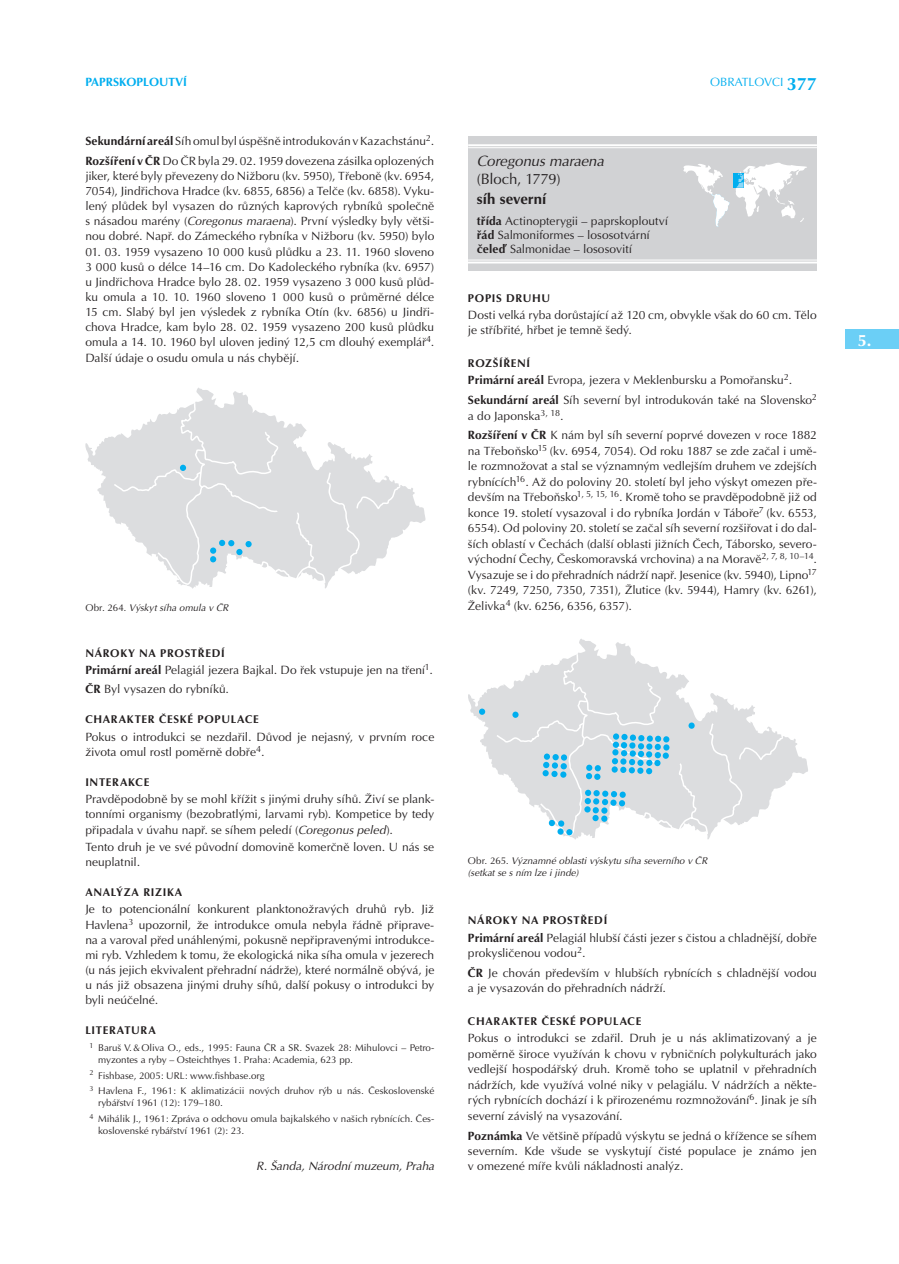
<style>
.page{position:relative;width:899px;height:1264px;background:#fff}
.page>*{position:absolute;margin:0;border:0;box-sizing:border-box;transform-origin:0 0}
.t1{font:700 16.5px "Optima CE";color:#fff}
.t2{font:italic 15px "Optima CE";letter-spacing:-.01em;color:#231f20}
.t3{font:15px "Optima CE";letter-spacing:-.02em;color:#231f20}
.t4{font:700 15px "Optima CE";color:#231f20}
.t5{font:12px/15.1px "Optima CE";color:#231f20}
.t6{font:italic 12px "Optima CE";letter-spacing:-.005em;color:#231f20}
.t7{font:700 12px "Optima CE";color:#00aeef}
.t8{font:12px "Optima CE";color:#00aeef}
.t9{font:700 11.25px "Optima CE";letter-spacing:.055em;color:#231f20}
.t10{font:9.75px/15.6px "Optima CE";color:#231f20}
.t11{font:italic 9.75px/12.3px "Optima CE";color:#231f20}
.s1{font-weight:700;font-size:18px}
.s2{font-weight:700}
.s3{font-style:italic}
.s4{font-style:normal}
</style>
<div class="page">
<div style="left:845px;top:329px;width:54px;height:19px;background:#6bcff6"></div>
<svg style="left:85px;top:388px;width:341px;height:201px"></svg>
<svg style="left:112px;top:401px;width:289px;height:184px"></svg>
<div style="left:245px;top:541px;width:7px;height:6px;background:#00aeef;border-radius:50%"></div>
<div style="left:219px;top:539px;width:6px;height:7px;background:#00aeef;border-radius:50%"></div>
<svg style="left:228px;top:540px;width:6px;height:6px"></svg>
<svg style="left:210px;top:547px;width:6px;height:15px"></svg>
<div style="left:180px;top:464px;width:6px;height:7px;background:#00aeef;border-radius:50%"></div>
<svg style="left:236px;top:548px;width:6px;height:7px"></svg>
<div style="left:468px;top:136px;width:348px;height:135px;background:#d1d2d4"></div>
<hr style="left:468px;top:144px;width:349px;height:2px;background:#fff">
<hr style="left:468px;top:147px;width:349px;height:1px;background:#fff">
<hr style="left:468px;top:260px;width:349px;height:1px;background:#fff">
<hr style="left:468px;top:261px;width:349px;height:2px;background:#fff">
<svg style="left:683px;top:163px;width:124px;height:63px"></svg>
<svg style="left:468px;top:639px;width:340px;height:201px"></svg>
<svg style="left:495px;top:652px;width:289px;height:183px"></svg>
<svg style="left:512px;top:711px;width:6px;height:6px"></svg>
<svg style="left:479px;top:708px;width:6px;height:6px"></svg>
<svg style="left:688px;top:722px;width:6px;height:6px"></svg>
<svg style="left:539px;top:698px;width:130px;height:138px;background:#c9dce5"></svg>
<p class="t7" style="left:85px;top:77px;width:103px">PAPRSKOPLOUTVÍ</p>
<p class="t8" style="left:710px;top:77px;width:108px">OBRATLOVCI <span class="s1">377</span></p>
<p class="t5" style="left:85px;top:132px;width:350px;line-height:19.4px"><span class="s2">Sekundární areál</span> Síh omul byl úspěšně introdukován v Kazachstánu<sup>2</sup>.<br><span class="s2">Rozšíření v ČR</span> Do ČR byla 29. 02. 1959 dovezena zásilka oplozených</p>
<p class="t5" style="left:85px;top:169px;width:350px;text-align:justify">jiker, které byly převezeny do Nižboru (kv. 5950), Třeboně (kv. 6954, 7054), Jindřichova Hradce (kv. 6855, 6856) a Telče (kv. 6858). Vyku&shy;lený plůdek byl vysazen do různých kaprových rybníků společně s násadou marény (<span class="s3">Coregonus maraena</span>). První výsledky byly větši&shy;nou dobré. Např. do Zámeckého rybníka v Nižboru (kv. 5950) bylo</p>
<p class="t5" style="left:85px;top:245px;width:350px;text-align:justify">01. 03. 1959 vysazeno 10 000 kusů plůdku a 23. 11. 1960 sloveno 3 000 kusů o délce 14–16 cm. Do Kadoleckého rybníka (kv. 6957) u Jindřichova Hradce bylo 28. 02. 1959 vysazeno 3 000 kusů plůd&shy;ku omula a 10. 10. 1960 sloveno 1 000 kusů o průměrné délce 15 cm. Slabý byl jen výsledek z rybníka Otín (kv. 6856) u Jindři&shy;chova Hradce, kam bylo 28. 02. 1959 vysazeno 200 kusů plůdku omula a 14. 10. 1960 byl uloven jediný 12,5 cm dlouhý exemplář<sup>4</sup>.<br>Další údaje o osudu omula u nás chybějí.</p>
<p class="t11" style="left:85px;top:602px;width:145px"><span class="s4">Obr. 264</span>. Výskyt síha omula v ČR</p>
<p class="t9" style="left:85px;top:648px;width:141px">NÁROKY NA PROSTŘEDÍ</p>
<p class="t5" style="left:85px;top:660px;width:349px;line-height:19.4px"><span class="s2">Primární areál</span> Pelagiál jezera Bajkal. Do řek vstupuje jen na tření<sup>1</sup>.<br><span class="s2">ČR</span> Byl vysazen do rybníků.</p>
<p class="t9" style="left:85px;top:714px;width:175px">CHARAKTER ČESKÉ POPULACE</p>
<p class="t5" style="left:85px;top:729px;width:350px">Pokus o introdukci se nezdařil. Důvod je nejasný, v prvním roce života omul rostl poměrně dobře<sup>4</sup>.</p>
<p class="t9" style="left:85px;top:777px;width:65px">INTERAKCE</p>
<p class="t5" style="left:85px;top:792px;width:350px;text-align:justify">Pravděpodobně by se mohl křížit s jinými druhy síhů. Živí se plank&shy;tonními organismy (bezobratlými, larvami ryb). Kompetice by tedy připadala v úvahu např. se síhem peledí (<span class="s3">Coregonus peled</span>).</p>
<p class="t5" style="left:85px;top:839px;width:350px">Tento druh je ve své původní domovině komerčně loven. U nás se neuplatnil.</p>
<p class="t9" style="left:85px;top:887px;width:99px">ANALÝZA RIZIKA</p>
<p class="t5" style="left:85px;top:902px;width:350px;text-align:justify">Je to potencionální konkurent planktonožravých druhů ryb. Již Havlena<sup>3</sup> upozornil, že introdukce omula nebyla řádně připrave&shy;na a varoval před unáhlenými, pokusně nepřipravenými introdukce&shy;mi ryb. Vzhledem k tomu, že ekologická nika síha omula v jezerech (u nás jejich ekvivalent přehradní nádrže), které normálně obývá, je u nás již obsazena jinými druhy síhů, další pokusy o introdukci by byli neúčelné.</p>
<p class="t9" style="left:85px;top:1025px;width:72px">LITERATURA</p>
<p class="t10" style="left:98px;top:1041px;width:338px;line-height:12.1px;text-indent:-9px"><sup>1</sup> Baruš V. &amp; Oliva O., eds., 1995: Fauna ČR a SR. Svazek 28: Mihulovci – Petro&shy;myzontes a ryby – Osteichthyes 1. Praha: Academia, 623 pp.</p>
<p class="t10" style="left:89px;top:1067px;width:346px"><sup>2</sup> Fishbase, 2005: URL: www.fishbase.org<br><sup>3</sup> Havlena F., 1961: K aklimatizácii nových druhov rýb u nás. Československé</p>
<p class="t10" style="left:89px;top:1095px;width:346px;text-indent:9px">rybářství 1961 (12): 179–180.<br><sup>4</sup> Mihálik J., 1961: Zpráva o odchovu omula bajkalského v našich rybnících. Čes-</p>
<p class="t10" style="left:98px;top:1123px;width:148px">koslovenské rybářství 1961 (2): 23.</p>
<p class="t6" style="left:256px;top:1161px;width:180px">R. Šanda, Národní muzeum, Praha</p>
<p class="t2" style="left:477px;top:154px;width:129px">Coregonus maraena</p>
<p class="t3" style="left:477px;top:172px;width:85px">(Bloch, 1779)</p>
<p class="t4" style="left:477px;top:192px;width:71px">síh severní</p>
<p class="t5" style="left:477px;top:214px;width:193px;line-height:14.4px"><span class="s2">třída</span> Actinopterygii – paprskoploutví <span class="s2">řád</span> Salmoniformes – lososotvární <span class="s2">čeleď</span> Salmonidae – lososovití</p>
<p class="t9" style="left:468px;top:293px;width:84px">POPIS DRUHU</p>
<p class="t5" style="left:468px;top:308px;width:350px">Dosti velká ryba dorůstající až 120 cm, obvykle však do 60 cm. Tělo je stříbřité, hřbet je temně šedý.</p>
<p class="t9" style="left:468px;top:358px;width:64px">ROZŠÍŘENÍ</p>
<p class="t5" style="left:468px;top:371px;width:350px;line-height:19.6px"><span class="s2">Primární areál</span> Evropa, jezera v Meklenbursku a Pomořansku<sup>2</sup>.<br><span class="s2">Sekundární areál</span> Síh severní byl introdukován také na Slovensko<sup>2</sup></p>
<p class="t5" style="left:468px;top:406px;width:350px;line-height:19.6px">a do Japonska<sup>3,</sup> <sup>18</sup>.<br><span class="s2">Rozšíření v ČR</span> K nám byl síh severní poprvé dovezen v roce 1882</p>
<p class="t5" style="left:468px;top:443px;width:351px;text-align:justify">na Třeboňsko<sup>15</sup> (kv. 6954, 7054). Od roku 1887 se zde začal i umě&shy;le rozmnožovat a stal se významným vedlejším druhem ve zdejších rybnících<sup>16</sup>. Až do poloviny 20. století byl jeho výskyt omezen pře&shy;devším na Třeboňsko<sup>1,</sup> <sup>5,</sup> <sup>15,</sup> <sup>16</sup>. Kromě toho se pravděpodobně již od konce 19. století vysazoval i do rybníka Jordán v Táboře<sup>7</sup> (kv. 6553, 6554). Od poloviny 20. století se začal síh severní rozšiřovat i do dal&shy;ších oblastí v Čechách (další oblasti jižních Čech, Táborsko, severo&shy;východní Čechy, Českomoravská vrchovina) a na Moravě<sup>2,</sup> <sup>7,</sup> <sup>8,</sup> <sup>10–14</sup>.<br>Vysazuje se i do přehradních nádrží např. Jesenice (kv. 5940), Lipno<sup>17 </sup>(kv. 7249, 7250, 7350, 7351), Žlutice (kv. 5944), Hamry (kv. 6261), Želivka<sup>4</sup> (kv. 6256, 6356, 6357).</p>
<p class="t11" style="left:468px;top:855px;width:241px"><span class="s4">Obr. 265</span>. Významné oblasti výskytu síha severního v ČR (setkat se s ním lze i jinde)</p>
<p class="t9" style="left:468px;top:915px;width:141px">NÁROKY NA PROSTŘEDÍ</p>
<p class="t5" style="left:468px;top:930px;width:350px"><span class="s2">Primární areál</span> Pelagiál hlubší části jezer s čistou a chladnější, dobře prokysličenou vodou<sup>2</sup>.</p>
<p class="t5" style="left:468px;top:965px;width:350px"><span class="s2">ČR</span> Je chován především v hlubších rybnících s chladnější vodou a je vysazován do přehradních nádrží.</p>
<p class="t9" style="left:468px;top:1016px;width:175px">CHARAKTER ČESKÉ POPULACE</p>
<p class="t5" style="left:468px;top:1031px;width:350px;text-align:justify">Pokus o introdukci se zdařil. Druh je u nás aklimatizovaný a je poměrně široce využíván k chovu v rybničních polykulturách jako vedlejší hospodářský druh. Kromě toho se uplatnil v přehradních nádržích, kde využívá volné niky v pelagiálu. V nádržích a někte&shy;rých rybnících dochází i k přirozenému rozmnožování<sup>6</sup>. Jinak je síh severní závislý na vysazování.</p>
<p class="t5" style="left:468px;top:1128px;width:350px;text-align:justify"><span class="s2">Poznámka</span> Ve většině případů výskytu se jedná o křížence se síhem severním. Kde všude se vyskytují čisté populace je známo jen v omezené míře kvůli nákladnosti analýz.</p>
<h1 class="t1" style="left:858px;top:333px;width:15px">5.</h1>
</div>
